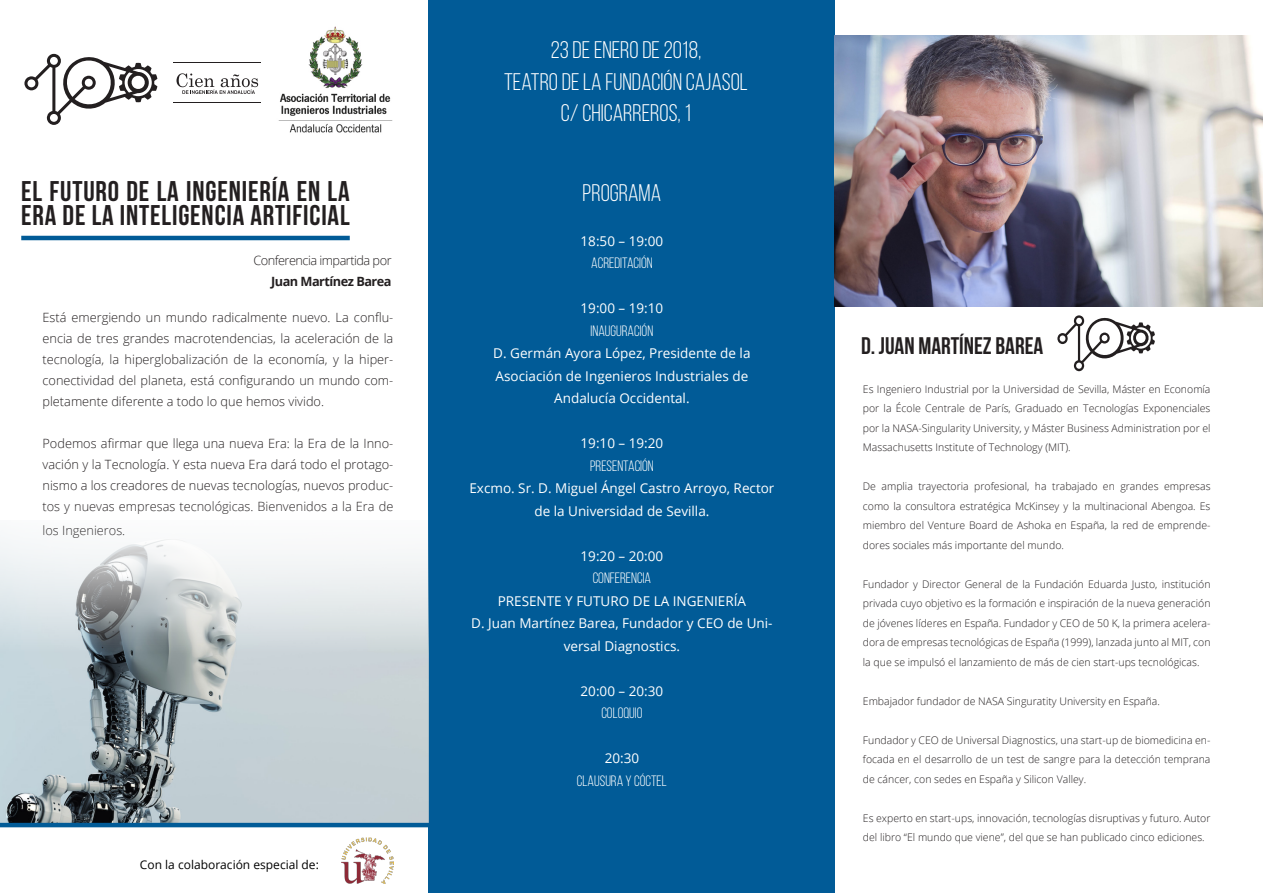
<style>
.page{position:relative;width:1263px;height:893px;background:#fff}
.page>*{position:absolute;margin:0;border:0;box-sizing:border-box;transform-origin:0 0}
.t1{font:700 28.5px/24px "Bebas Neue";letter-spacing:.03em;color:#231f20}
.t2{font:24px "Bebas Neue";color:#fff}
.t3{font:700 24px "Bebas Neue";color:#231f20}
.t4{font:15px "Bebas Neue";color:#fff}
.t5{font:13.5px/22.5px "Open Sans";color:#fff;text-align:center}
.t6{font:300 12.75px/21px "Open Sans";color:#231f20;text-align:justify}
.t7{font:300 12.75px/21px "Open Sans";letter-spacing:-.04em;color:#231f20;text-align:right}
.t8{font:12px "Open Sans";color:#000}
.t9{font:300 10.5px/19.5px "Open Sans";color:#231f20;text-align:justify}
.s1{font-weight:700}
</style>
<div class="page">
<img style="left:258px;top:26px;width:135px;height:107px">
<div style="left:428px;top:0;width:407px;height:893px;background:#015b97"></div>
<hr style="left:21px;top:236px;width:329px;height:4px;background:#015b97">
<img style="left:834px;top:35px;width:429px;height:272px">
<svg style="left:1057px;top:315px;width:98px;height:56px"></svg>
<img style="left:0;top:539px;width:428px;height:284px">
<hr style="left:0;top:823px;width:450px;height:4px;background:#015b97">
<img style="left:342px;top:838px;width:52px;height:45px">
<svg style="left:24px;top:54px;width:133px;height:71px"></svg>
<svg style="left:176px;top:73px;width:82px;height:21px"></svg>
<hr style="left:173px;top:62px;width:87px;height:1px;background:#231f20">
<hr style="left:173px;top:102px;width:88px;height:1px;background:#231f20">
<p class="t1" style="left:21px;top:179px;width:330px">EL FUTURO DE LA INGENIERÍA EN LA<br>ERA DE LA INTELIGENCIA ARTIFICIAL</p>
<p class="t7" style="left:253px;top:249px;width:140px">Conferencia impartida por<br><span class="s1">Juan Martínez Barea</span></p>
<p class="t6" style="left:43px;top:306px;width:352px">Está emergiendo un mundo radicalmente nuevo. La conflu&shy;encia de tres grandes macrotendencias, la aceleración de la tecnología, la hiperglobalización de la economía, y la hiper&shy;conectividad del planeta, está configurando un mundo com&shy;pletamente diferente a todo lo que hemos vivido.</p>
<p class="t6" style="left:43px;top:432px;width:352px">Podemos afirmar que llega una nueva Era: la Era de la Inno&shy;vación y la Tecnología. Y esta nueva Era dará todo el protago&shy;nismo a los creadores de nuevas tecnologías, nuevos produc&shy;tos y nuevas empresas tecnológicas. Bienvenidos a la Era de</p>
<p class="t6" style="left:43px;top:519px;width:84px">los Ingenieros.</p>
<p class="t8" style="left:140px;top:857px;width:180px">Con la colaboración especial de:</p>
<p class="t2" style="left:551px;top:37px;width:152px">23 DE ENERO DE 2018,</p>
<p class="t2" style="left:504px;top:69px;width:245px">TEATRO DE LA FUNDACIÓN CAJASOL</p>
<p class="t2" style="left:561px;top:100px;width:132px">C/ CHICARREROS, 1</p>
<p class="t2" style="left:583px;top:180px;width:80px">PROGRAMA</p>
<p class="t5" style="left:581px;top:229px;width:84px">18:50 – 19:00</p>
<p class="t4" style="left:591px;top:255px;width:63px">ACREDITACIÓN</p>
<p class="t5" style="left:581px;top:297px;width:84px">19:00 – 19:10</p>
<p class="t4" style="left:591px;top:322px;width:64px">INAUGURACIÓN</p>
<p class="t5" style="left:493px;top:342px;width:259px">D. Germán Ayora López, Presidente de la</p>
<p class="t5" style="left:496px;top:364px;width:254px">Asociación de Ingenieros Industriales de</p>
<p class="t5" style="left:554px;top:387px;width:137px">Andalucía Occidental.</p>
<p class="t5" style="left:581px;top:432px;width:84px">19:10 – 19:20</p>
<p class="t4" style="left:590px;top:457px;width:65px">PRESENTACIÓN</p>
<p class="t5" style="left:469px;top:477px;width:306px">Excmo. Sr. D. Miguel Ángel Castro Arroyo, Rector de la Universidad de Sevilla.</p>
<p class="t5" style="left:581px;top:544px;width:84px">19:20 – 20:00</p>
<p class="t4" style="left:593px;top:570px;width:60px">CONFERENCIA</p>
<p class="t5" style="left:498px;top:589px;width:250px">PRESENTE Y FUTURO DE LA INGENIERÍA</p>
<p class="t5" style="left:471px;top:612px;width:303px">D. Juan Martínez Barea, Fundador y CEO de Uni&shy;versal Diagnostics.</p>
<p class="t5" style="left:581px;top:679px;width:84px">20:00 – 20:30</p>
<p class="t4" style="left:601px;top:705px;width:43px">COLOQUIO</p>
<p class="t5" style="left:605px;top:747px;width:36px">20:30</p>
<p class="t4" style="left:577px;top:772px;width:91px">CLAUSURA Y CÓCTEL</p>
<p class="t3" style="left:861px;top:333px;width:184px">D. JUAN MARTÍNEZ BAREA</p>
<p class="t9" style="left:863px;top:379px;width:349px">Es Ingeniero Industrial por la Universidad de Sevilla, Máster en Economía por la École Centrale de París, Graduado en Tecnologías Exponenciales por la NASA-Singularity University, y Máster Business Administration por el Massachusetts Institute of Technology (MIT).</p>
<p class="t9" style="left:863px;top:477px;width:349px">De amplia trayectoria profesional, ha trabajado en grandes empresas como la consultora estratégica McKinsey y la multinacional Abengoa. Es miembro del Venture Board de Ashoka en España, la red de emprende&shy;dores sociales más importante del mundo.</p>
<p class="t9" style="left:863px;top:574px;width:349px">Fundador y Director General de la Fundación Eduarda Justo, institución privada cuyo objetivo es la formación e inspiración de la nueva generación de jóvenes líderes en España. Fundador y CEO de 50 K, la primera acelera&shy;dora de empresas tecnológicas de España (1999), lanzada junto al MIT, con la que se impulsó el lanzamiento de más de cien start-ups tecnológicas.</p>
<p class="t9" style="left:863px;top:691px;width:299px">Embajador fundador de NASA Singuratity University en España.</p>
<p class="t9" style="left:863px;top:730px;width:349px">Fundador y CEO de Universal Diagnostics, una start-up de biomedicina en&shy;focada en el desarrollo de un test de sangre para la detección temprana de cáncer, con sedes en España y Silicon Valley.</p>
<p class="t9" style="left:863px;top:808px;width:349px">Es experto en start-ups, innovación, tecnologías disruptivas y futuro. Autor del libro “El mundo que viene”, del que se han publicado cinco ediciones.</p>
</div>
